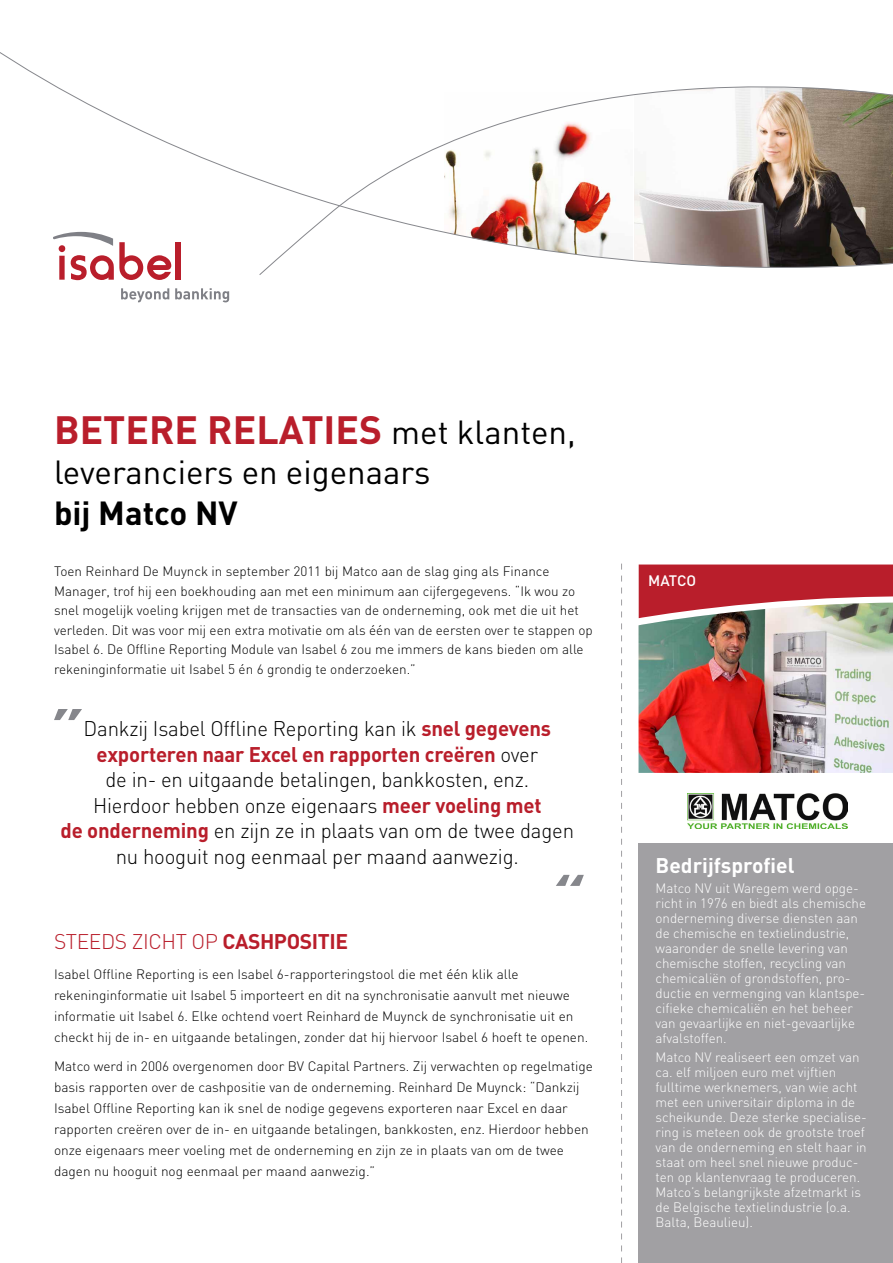
<style>
.page{position:relative;width:893px;height:1263px;background:#fff}
.page>*{position:absolute;margin:0;border:0;box-sizing:border-box;transform-origin:0 0}
.t1{font:700 39px "DIN";color:#b91e2b}
.t2{font:33px "DIN";color:#000}
.t3{font:700 33px "DIN";color:#000}
.t4{font:300 21px/25.5px "DIN";letter-spacing:-.01em;color:#000;text-align:center}
.t5{font:300 21px "DIN";color:#b91e2b}
.t6{font:700 21px "DIN";color:#fff}
.t7{font:500 15px "DIN";color:#fff}
.t8{font:300 13.5px/21px "DIN";color:#000}
.t9{font:300 13.5px/15px "DIN";color:#fff}
.s1{font-weight:400;font-size:33px;color:#000}
.s2{font-weight:700;color:#b91e2b}
.s3{font-weight:700}
</style>
<div class="page">
<svg style="left:121px;top:288px;width:48px;height:14px"></svg>
<svg style="left:175px;top:288px;width:54px;height:14px"></svg>
<svg style="left:0;top:52px;width:259px;height:229px"></svg>
<img style="left:259px;top:86px;width:634px;height:189px">
<svg style="left:621px;top:564px;width:1px;height:699px"></svg>
<div style="left:639px;top:843px;width:254px;height:420px;background:#a1a0a3"></div>
<svg style="left:639px;top:564px;width:254px;height:39px;background:#bd2d39"></svg>
<img style="left:639px;top:603px;width:254px;height:170px">
<svg style="left:54px;top:709px;width:28px;height:11px"></svg>
<svg style="left:556px;top:875px;width:28px;height:11px"></svg>
<img style="left:687px;top:793px;width:161px;height:36px">
<h1 class="t1" style="left:54px;top:404px;width:523px">Betere relaties <span class="s1">met klanten,</span></h1>
<h2 class="t2" style="left:54px;top:452px;width:378px">leveranciers en eigenaars</h2>
<h2 class="t3" style="left:54px;top:491px;width:185px">bij Matco NV</h2>
<p class="t8" style="left:54px;top:561px;width:540px;line-height:19.5px">Toen Reinhard De Muynck in september 2011 bij Matco aan de slag ging als Finance Manager, trof hij een boekhouding aan met een minimum aan cijfergegevens. “Ik wou zo snel mogelijk voeling krijgen met de transacties van de onderneming, ook met die uit het verleden. Dit was voor mij een extra motivatie om als één van de eersten over te stappen op Isabel 6. De Offline Reporting Module van Isabel 6 zou me immers de kans bieden om alle rekeninginformatie uit Isabel 5 én 6 grondig te onderzoeken.”</p>
<p class="t4" style="left:61px;top:716px;width:515px">Dankzij Isabel Offline Reporting kan ik <span class="s2">snel gegevens exporteren naar Excel en rapporten creëren</span> over<br>de in- en uitgaande betalingen, bankkosten, enz.<br>H ierdoor hebben onze eigenaars <span class="s2">meer voeling met<br>de onderneming</span> en zijn ze in plaats van om de twee dagen nu hooguit nog eenmaal per maand aanwezig.</p>
<h3 class="t5" style="left:54px;top:929px;width:296px">Steeds zi cht o p <span class="s3">cashpositie</span></h3>
<p class="t8" style="left:54px;top:963px;width:536px">Isabel Offline Reporting is een Isabel 6-rapporteringstool die met één klik alle rekeninginformatie uit Isabel 5 importeert en dit na synchronisatie aanvult met nieuwe informatie uit Isabel 6. Elke ochtend voert Reinhard de Muynck de synchronisatie uit en checkt hij de in- en uitgaande betalingen, zonder dat hij hiervoor Isabel 6 hoeft te openen.</p>
<p class="t8" style="left:54px;top:1056px;width:540px">Matco werd in 2006 overgenomen door BV Capital Partners. Zij verwachten op regelmatige basis rapporten over de cashpositie van de onderneming. Reinhard De Muynck: “Dankzij Isabel Offline Reporting kan ik snel de nodige gegevens exporteren naar Excel en daar rapporten creëren over de in- en uitgaande betalingen, bankkosten, enz. H ierdoor hebben onze eigenaars meer voeling met de onderneming en zijn ze in plaats van om de twee dagen nu hooguit nog eenmaal per maand aanwezig.”</p>
<p class="t7" style="left:648px;top:571px;width:49px">MATCO</p>
<p class="t7" style="left:649px;top:571px;width:88px">Kind &amp; Gezin</p>
<h3 class="t6" style="left:656px;top:852px;width:140px">Bedrijfsprofiel</h3>
<p class="t9" style="left:656px;top:880px;width:212px">Matco NV uit Waregem werd opge&shy;richt in 1976 en biedt als chemische onderneming diverse diensten aan de chemische en textielindustrie, waaronder de snelle levering van chemische stoffen, recycling van chemicaliën of grondstoffen, pro&shy;ductie en vermenging van klantspe&shy;cifieke chemicaliën en het beheer van gevaarlijke en niet-gevaarlijke afvalstoffen.</p>
<p class="t9" style="left:656px;top:1049px;width:213px">Matco NV realiseert een omzet van ca. elf miljoen euro met vijftien fulltime werknemers, van wie acht met een universitair diploma in de scheikunde. Deze sterke specialise&shy;ring is meteen ook de grootste troef van de onderneming en stelt haar in staat om heel snel nieuwe produc&shy;ten op klantenvraag te produceren.<br>Matco’s belangrijkste afzetmarkt is de Belgische textielindustrie (o.a.<br>Balta, Beaulieu).</p>
</div>
